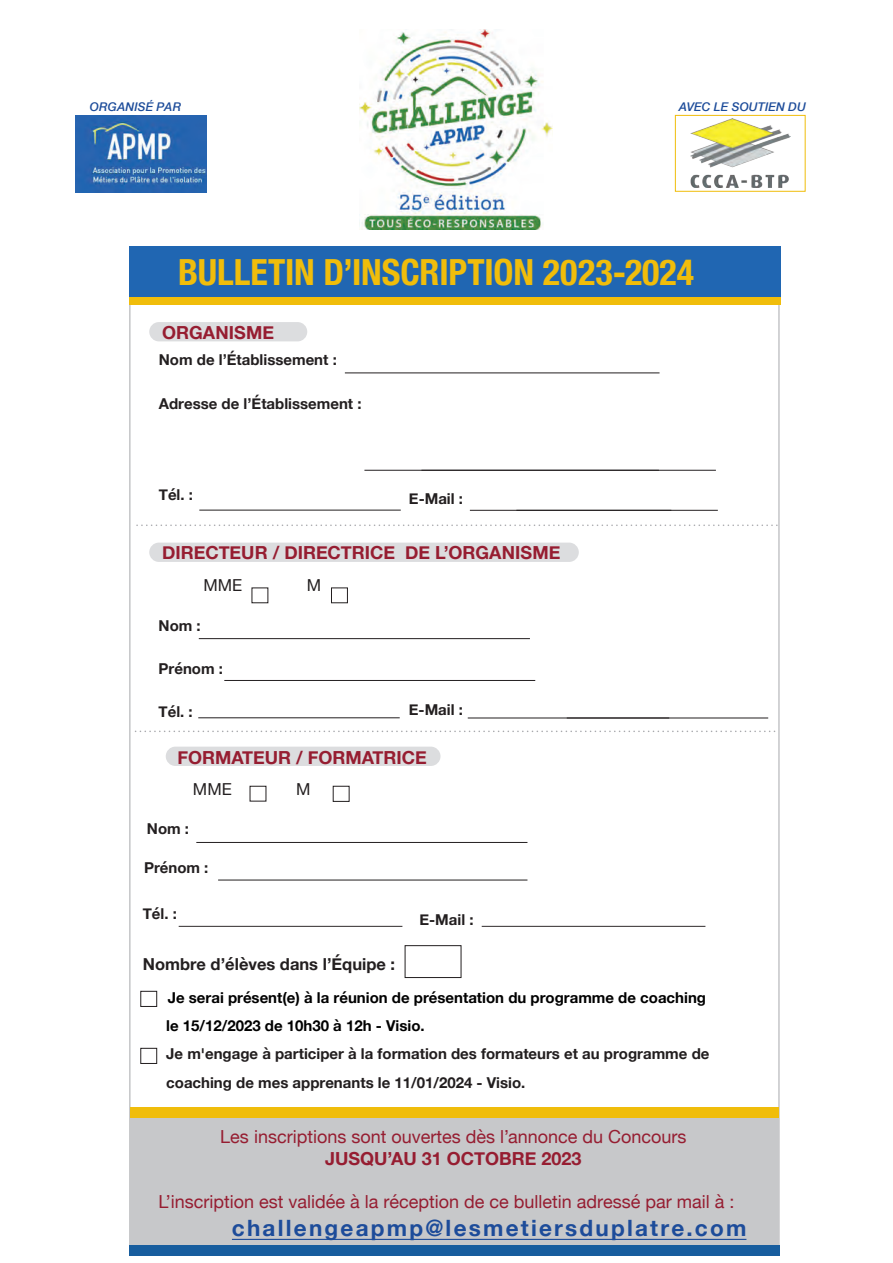
<style>
.page{position:relative;width:893px;height:1263px;background:#fff}
.page>*{position:absolute;margin:0;border:0;box-sizing:border-box;transform-origin:0 0}
.t1{font:700 condensed 36px "Helvetica Neue";color:#f0bd0b}
.t2{font:700 22.5px "Helvetica Neue";letter-spacing:.1em;color:#1d4c9a}
.t3{font:18px "Helvetica Neue";color:#961d31}
.t4{font:700 18px "Helvetica Neue";color:#961d31}
.t5{font:700 16.5px "Helvetica Neue";color:#231f20}
.t6{font:16.5px "Helvetica Neue";color:#231f20}
.t7{font:700 15px/28.3px "Helvetica Neue";color:#221e1f}
.t8{font:700 15px "Helvetica Neue";color:#231f20}
.t9{font:700 15px/28.3px "Helvetica Neue";color:#000}
.t10{font:700 15px "Helvetica Neue";color:#231f20}
.t11{font:italic 500 12px "Helvetica Neue";letter-spacing:.01em;color:#1d4c9a}
.s1{font-style:inherit}
</style>
<div class="page">
<div style="left:166px;top:747px;width:274px;height:19px;background:#dcdddf;border-radius:10px"></div>
<div style="left:149px;top:543px;width:430px;height:19px;background:#dcdddf;border-radius:10px"></div>
<div style="left:149px;top:322px;width:158px;height:19px;background:#dcdddf;border-radius:10px"></div>
<div style="left:129px;top:247px;width:651px;height:58px;background:#2066b2"></div>
<div style="left:130px;top:1117px;width:649px;height:127px;background:#c7c8ca"></div>
<img style="left:359px;top:30px;width:193px;height:199px">
<img style="left:75px;top:115px;width:131px;height:77px">
<img style="left:691px;top:119px;width:99px;height:68px">
<div style="left:131px;top:1107px;width:648px;height:10px;background:#f0bd0b"></div>
<div style="left:129px;top:297px;width:651px;height:8px;background:#f0bd0b"></div>
<div style="left:129px;top:1245px;width:651px;height:10px;background:#175d9e"></div>
<div style="left:675px;top:115px;width:130px;height:76px;border:1px solid #f0bd0b"></div>
<svg style="left:137px;top:524px;width:640px;height:2px"></svg>
<svg style="left:136px;top:730px;width:639px;height:2px"></svg>
<hr style="left:345px;top:373px;width:314px;height:1px;background:#231f20">
<hr style="left:364px;top:470px;width:295px;height:1px;background:#231f20">
<hr style="left:199px;top:510px;width:202px;height:1px;background:#231f20">
<hr style="left:470px;top:510px;width:201px;height:1px;background:#231f20">
<div style="left:331px;top:588px;width:17px;height:15px;border:1px solid #231f20"></div>
<hr style="left:199px;top:638px;width:331px;height:1px;background:#231f20">
<hr style="left:224px;top:680px;width:311px;height:1px;background:#231f20">
<hr style="left:198px;top:717px;width:202px;height:1px;background:#231f20">
<hr style="left:468px;top:718px;width:201px;height:1px;background:#231f20">
<hr style="left:196px;top:842px;width:331px;height:1px;background:#231f20">
<hr style="left:218px;top:880px;width:309px;height:1px;background:#231f20">
<div style="left:405px;top:945px;width:56px;height:33px;border:1px solid #231f20"></div>
<div style="left:141px;top:1048px;width:16px;height:16px;border:1px solid #231f20"></div>
<div style="left:141px;top:991px;width:16px;height:16px;border:1px solid #231f20"></div>
<div style="left:250px;top:786px;width:16px;height:15px;border:1px solid #231f20"></div>
<div style="left:333px;top:786px;width:16px;height:15px;border:1px solid #231f20"></div>
<hr style="left:232px;top:1239px;width:514px;height:1px;background:#1d4c9a">
<hr style="left:179px;top:926px;width:223px;height:1px;background:#231f20">
<hr style="left:482px;top:926px;width:223px;height:1px;background:#231f20">
<hr style="left:567px;top:718px;width:201px;height:1px;background:#231f20">
<hr style="left:516px;top:510px;width:202px;height:1px;background:#231f20">
<hr style="left:421px;top:470px;width:295px;height:1px;background:#231f20">
<p class="t11" style="left:90px;top:97px;width:93px">ORGANISÉ PAR</p>
<p class="t11" style="left:679px;top:97px;width:129px">AVEC LE SOUTIEN DU</p>
<h1 class="t1" style="left:178px;top:243px;width:518px">BULLETIN D’INSCRIPTION 2023-2024</h1>
<p class="t4" style="left:162px;top:318px;width:113px">ORGANISME</p>
<p class="t8" style="left:159px;top:348px;width:179px">Nom de l’Établissement :</p>
<p class="t8" style="left:159px;top:391px;width:204px">Adresse de l’Établissement :</p>
<p class="t8" style="left:159px;top:482px;width:36px">Tél. :</p>
<p class="t8" style="left:409px;top:487px;width:56px">E-Mail :</p>
<p class="t4" style="left:162px;top:539px;width:400px">DIRECTEUR / DIRECTRICE DE L’ORGANISME</p>
<p class="t6" style="left:203px;top:574px;width:40px">MME</p>
<p class="t6" style="left:307px;top:574px;width:16px">M</p>
<p class="t8" style="left:159px;top:614px;width:44px">Nom <span class="s1">:</span></p>
<p class="t8" style="left:159px;top:657px;width:66px">Prénom <span class="s1">:</span></p>
<p class="t8" style="left:159px;top:700px;width:36px">Tél. :</p>
<p class="t8" style="left:409px;top:698px;width:56px">E-Mail :</p>
<p class="t4" style="left:177px;top:743px;width:251px">FORMATEUR / FORMATRICE</p>
<p class="t6" style="left:193px;top:777px;width:40px">MME</p>
<p class="t6" style="left:296px;top:777px;width:16px">M</p>
<p class="t8" style="left:147px;top:817px;width:44px">Nom <span class="s1">:</span></p>
<p class="t8" style="left:144px;top:856px;width:66px">Prénom <span class="s1">:</span></p>
<p class="t8" style="left:143px;top:902px;width:36px">Tél. :</p>
<p class="t5" style="left:143px;top:951px;width:254px">Nombre d’élèves dans l’Équipe :</p>
<p class="t10" style="left:419px;top:908px;width:56px">E-Mail :</p>
<p class="t9" style="left:166px;top:983px;width:541px">Je serai présent(e) à la réunion de présentation du programme de coaching le 15/12/2023 de 10h30 à 12h - Visio.</p>
<p class="t7" style="left:166px;top:1040px;width:545px">Je m'engage à participer à la formation des formateurs et au programme de coaching de mes apprenants le 11/01/2024 - Visio.</p>
<p class="t3" style="left:220px;top:1124px;width:468px">Les inscriptions sont ouvertes dès l’annonce du Concours</p>
<p class="t4" style="left:325px;top:1144px;width:258px">JUSQU’AU 31 OCTOBRE 2023</p>
<p class="t3" style="left:159px;top:1189px;width:577px">L’inscription est validée à la réception de ce bulletin adressé par mail à :</p>
<p class="t2" style="left:232px;top:1210px;width:516px">challengeapmp@lesmetiersduplatre.com</p>
</div>
